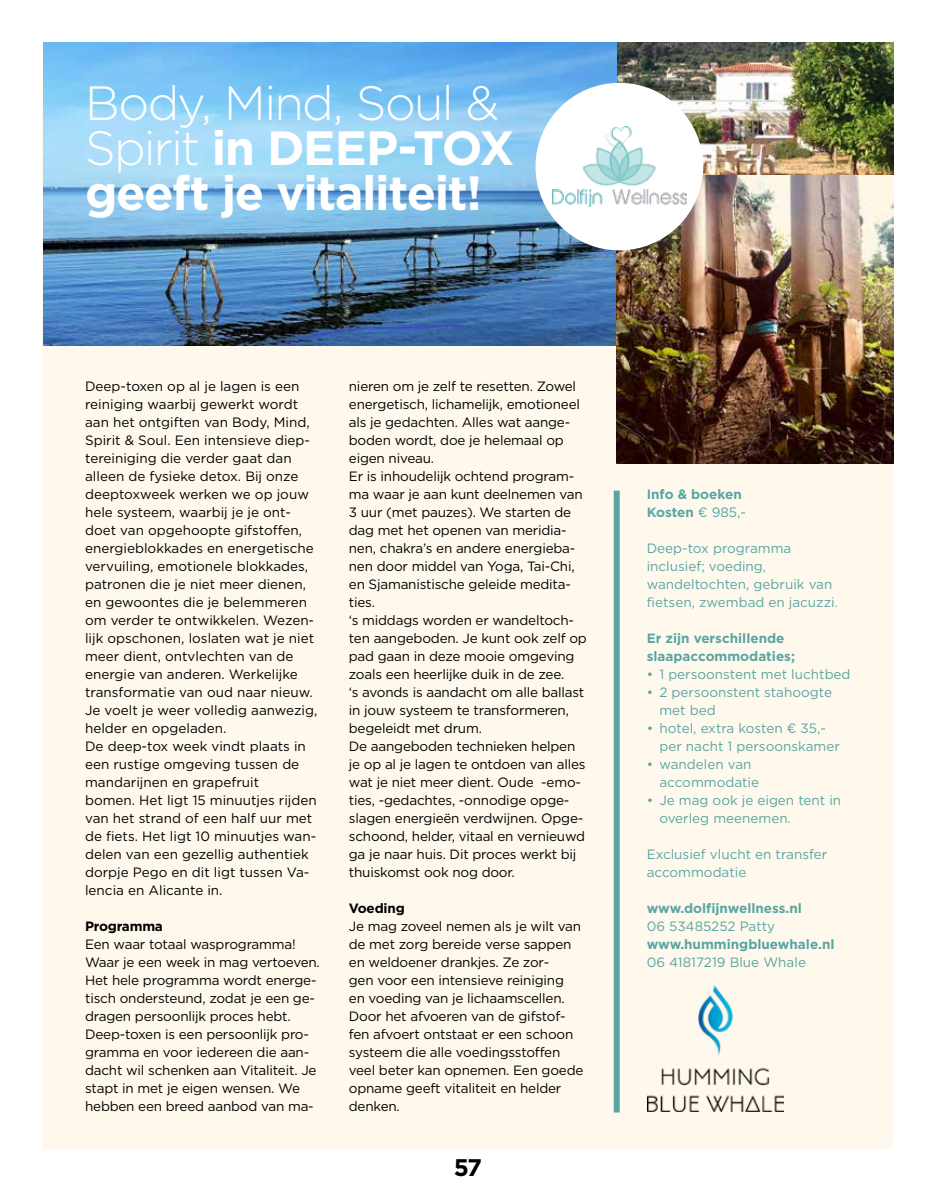
<style>
.page{position:relative;width:936px;height:1191px;background:#fff}
.page>*{position:absolute;margin:0;border:0;box-sizing:border-box;transform-origin:0 0}
.t1{font:700 48px/45px "Gotham";letter-spacing:-.03em;color:#fff}
.t2{font:700 24px "Gotham HTF";color:#000}
.t3{font:13.5px/18px "Gotham";letter-spacing:-.015em;color:#000}
.t4{font:13.5px/18px "Gotham";color:#59a5a3}
.t5{font:700 13.5px/18px "Gotham";color:#59a5a3}
.t6{font:700 13.5px "Gotham";letter-spacing:-.015em;color:#000}
.s1{font-weight:300}
.s2{font-weight:400}
</style>
<div class="page">
<div style="left:43px;top:43px;width:850px;height:1105px;background:#fff9ed"></div>
<img style="left:616px;top:43px;width:277px;height:420px">
<img style="left:43px;top:43px;width:573px;height:303px">
<div style="left:613px;top:490px;width:6px;height:622px;background:#59a5a3"></div>
<div style="left:535px;top:83px;width:168px;height:167px;background:#fff;border-radius:50%"></div>
<img style="left:552px;top:127px;width:134px;height:79px">
<img style="left:647px;top:985px;width:136px;height:126px">
<h1 class="t1" style="left:85px;top:79px;width:431px"><span class="s1">Body, Mind, Soul &amp;<br>Spirit</span> in DEEP-TOX geeft je vitaliteit!</h1>
<p class="t3" style="left:85px;top:377px;width:234px">Deep-toxen op al je lagen is een reiniging waarbij gewerkt wordt aan het ontgiften van Body, Mind,<br>Spirit &amp; Soul. Een intensieve diep&shy;tereiniging die verder gaat dan alleen de fysieke detox. Bij onze deeptoxweek werken we op jouw hele systeem, waarbij je je ont&shy;doet van opgehoopte gifstoffen, energieblokkades en energetische vervuiling, emotionele blokkades, patronen die je niet meer dienen, en gewoontes die je belemmeren om verder te ontwikkelen. Wezen&shy;lijk opschonen, loslaten wat je niet meer dient, ontvlechten van de energie van anderen. Werkelijke transformatie van oud naar nieuw.<br>Je voelt je weer volledig aanwezig, helder en opgeladen.<br>De deep-tox week vindt plaats in een rustige omgeving tussen de mandarijnen en grapefruit<br>bomen. Het ligt 15 minuutjes rijden van het strand of een half uur met de fiets. Het ligt 10 minuutjes wan&shy;delen van een gezellig authentiek dorpje Pego en dit ligt tussen Va&shy;lencia en Alicante in.</p>
<p class="t6" style="left:85px;top:918px;width:79px">Programma</p>
<p class="t3" style="left:85px;top:935px;width:236px">Een waar totaal wasprogramma!<br>Waar je een week in mag vertoeven.<br>Het hele programma wordt energe&shy;tisch ondersteund, zodat je een ge&shy;dragen persoonlijk proces hebt.<br>Deep-toxen is een persoonlijk pro&shy;gramma en voor iedereen die aan&shy;dacht wil schenken aan Vitaliteit. Je stapt in met je eigen wensen. We hebben een breed aanbod van ma-</p>
<p class="t3" style="left:349px;top:377px;width:239px">nieren om je zelf te resetten. Zowel energetisch, lichamelijk, emotioneel als je gedachten. Alles wat aange&shy;boden wordt, doe je helemaal op eigen niveau.<br>Er is inhoudelijk ochtend program&shy;ma waar je aan kunt deelnemen van<br>3 uur (met pauzes). We starten de dag met het openen van meridia&shy;nen, chakra’s en andere energieba&shy;nen door middel van Yoga, Tai-Chi, en Sjamanistische geleide medita&shy;ties.<br>‘s middags worden er wandeltoch&shy;ten aangeboden. Je kunt ook zelf op pad gaan in deze mooie omgeving zoals een heerlijke duik in de zee.<br>‘s avonds is aandacht om alle ballast in jouw systeem te transformeren, begeleidt met drum.<br>De aangeboden technieken helpen je op al je lagen te ontdoen van alles wat je niet meer dient. Oude -emo&shy;ties, -gedachtes, -onnodige opge&shy;slagen energieën verdwijnen. Opge&shy;schoond, helder, vitaal en vernieuwd ga je naar huis. Dit proces werkt bij thuiskomst ook nog door.</p>
<p class="t6" style="left:349px;top:900px;width:57px">Voeding</p>
<p class="t3" style="left:349px;top:917px;width:236px">Je mag zoveel nemen als je wilt van de met zorg bereide verse sappen en weldoener drankjes. Ze zor-<br>gen voor een intensieve reiniging<br>en voeding van je lichaamscellen.<br>Door het afvoeren van de gifstof&shy;fen afvoert ontstaat er een schoon systeem die alle voedingsstoffen veel beter kan opnemen. Een goede opname geeft vitaliteit en helder denken.</p>
<h2 class="t2" style="left:454px;top:1154px;width:30px">57</h2>
<p class="t5" style="left:646px;top:485px;width:101px">Info &amp; boeken<br>Kosten <span class="s2">¤ 985,-</span></p>
<p class="t4" style="left:646px;top:539px;width:193px">Deep-tox programma inclusief; voeding, wandeltochten, gebruik van fietsen, zwembad en jacuzzi.</p>
<p class="t5" style="left:646px;top:629px;width:150px">Er zijn verschillende slaapaccommodaties;</p>
<p class="t4" style="left:646px;top:665px;width:205px">• 1 persoonstent met luchtbed</p>
<p class="t4" style="left:659px;top:683px;width:174px;text-indent:-13px">• 2 persoonstent stahoogte met bed</p>
<p class="t4" style="left:659px;top:719px;width:182px;text-indent:-13px">• hotel, extra kosten ¤ 35,- per nacht 1 persoonskamer</p>
<p class="t4" style="left:659px;top:755px;width:101px;text-indent:-13px">• wandelen van accommodatie</p>
<p class="t4" style="left:659px;top:791px;width:183px;text-indent:-13px">• Je mag ook je eigen tent in overleg meenemen.</p>
<p class="t4" style="left:646px;top:845px;width:182px">Exclusief vlucht en transfer accommodatie</p>
<p class="t5" style="left:646px;top:899px;width:157px">www.dolfijnwellness.nl</p>
<p class="t4" style="left:646px;top:917px;width:130px">06 53485252 Patty</p>
<p class="t5" style="left:646px;top:935px;width:189px">www.hummingbluewhale.nl</p>
<p class="t4" style="left:646px;top:953px;width:161px">06 41817219 Blue Whale</p>
</div>
